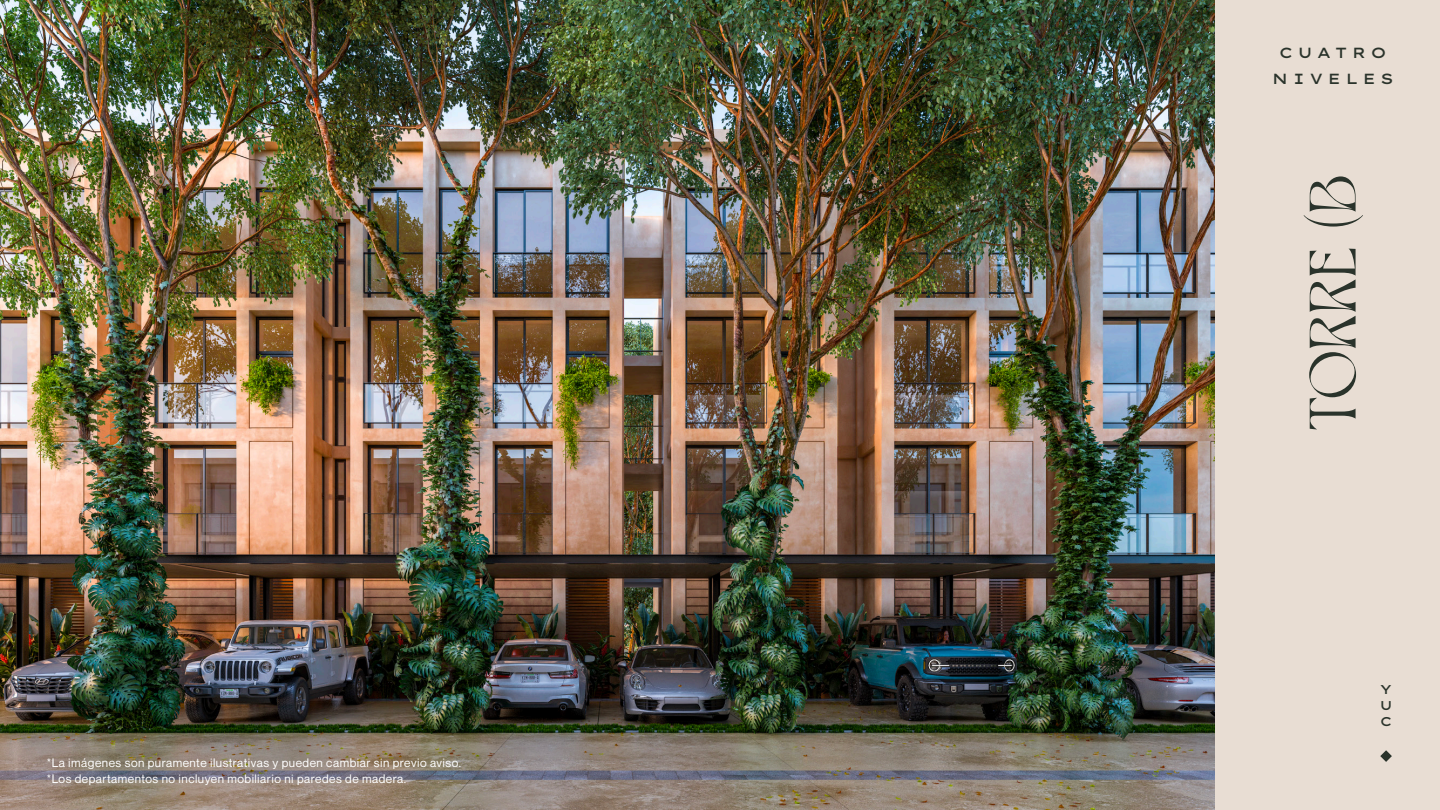
<style>
.page{position:relative;width:1440px;height:810px;background:#e8ddd3}
.page>*{position:absolute;margin:0;border:0;box-sizing:border-box;transform-origin:0 0}
.t1{font:65.47px "Dahlia";letter-spacing:.04em;color:#2a332b}
.t2{font:500 14.7px/26px "Lexend Zetta";letter-spacing:.28em;color:#2a332b;text-align:center}
.t3{font:500 12.75px/16.4px "Lexend Zetta";color:#2a332b;text-align:justify}
.t4{font:12px/16.5px "Neue Montreal";letter-spacing:.04em;color:#fff}
</style>
<div class="page">
<svg style="left:1380px;top:750px;width:12px;height:12px"></svg>
<img style="left:0;top:0;width:1215px;height:810px">
<p class="t4" style="left:47px;top:754px;width:416px">*La imágenes son puramente ilustrativas y pueden cambiar sin previo aviso. *Los departamentos no incluyen mobiliario ni paredes de madera.</p>
<p class="t2" style="left:1272px;top:39px;width:124px">CUATRO<br>NIVELES</p>
<h1 class="t1" style="left:1291px;top:430px;width:255px;rotate:-90deg">TORRE (B</h1>
<p class="t3" style="left:1379px;top:680px;width:13px">Y U C</p>
</div>
